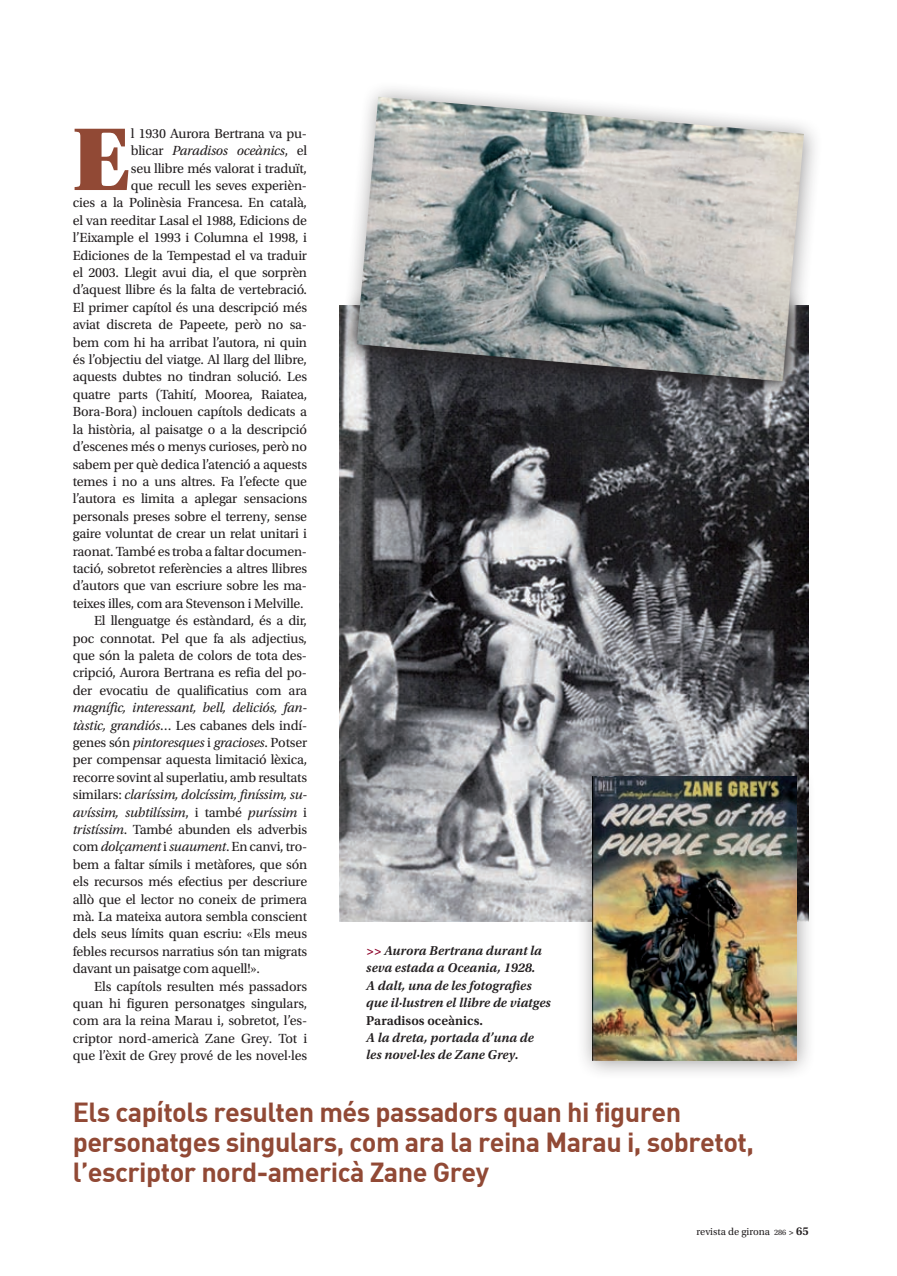
<style>
.page{position:relative;width:897px;height:1276px;background:#fff}
.page>*{position:absolute;margin:0;border:0;box-sizing:border-box;transform-origin:0 0}
.t1{font:94.2px "Utopia Std Black Headline";color:#914935}
.t2{font:27px/30px "DIN Bold";letter-spacing:-.02em;color:#914935}
.t3{font:13.95px/17.4px "Utopia Std";letter-spacing:-.015em;color:#231f20;text-align:justify}
.Secccions_Peus{font:italic 600 13.5px/17.4px "Utopia Std";color:#231f20}
.t4{font:10.5px "Utopia Std";color:#231f20}
.s1{font-style:italic}
.s2{color:#8b0128}
.s3{font-style:normal}
.s4{font-size:8.25px}
.s5{font-weight:600;font-size:9px}
.s6{font-weight:600;font-size:12px}
</style>
<div class="page">
<img style="left:339px;top:399px;width:469px;height:522px">
<div style="left:574px;top:758px;width:241px;height:321px;background:#231f20;opacity:.45"></div>
<img style="left:592px;top:776px;width:204px;height:284px">
<div style="left:338px;top:78px;width:483px;height:321px;background:#231f20;opacity:.45"></div>
<img style="left:357px;top:97px;width:447px;height:284px">
<p class="t3" style="left:73px;top:125px;width:236px;text-align:right">l 1930 Aurora Bertrana va pu-<br>blicar <span class="s1">Paradisos oceànics</span>, el<br>seu llibre més valorat i traduït,<br>que recull les seves experièn-<br>cies a la Polinèsia Francesa. En català, el van reeditar Lasal el 1988, Edicions de l’Eixample el 1993 i Columna el 1998, i Ediciones de la Tempestad el va traduir el 2003. Llegit avui dia, el que sorprèn d’aquest llibre és la falta de vertebració.<br>El primer capítol és una descripció més aviat discreta de Papeete, però no sa&shy;bem com hi ha arribat l’autora, ni quin és l’objectiu del viatge. Al llarg del llibre, aquests dubtes no tindran solució. Les quatre parts (Tahití, Moorea, Raiatea, Bora-Bora) inclouen capítols dedicats a la història, al paisatge o a la descripció d’escenes més o menys curioses, però no sabem per què dedica l’atenció a aquests temes i no a uns altres. Fa l’efecte que l’autora es limita a aplegar sensacions personals preses sobre el terreny, sense gaire voluntat de crear un relat unitari i raonat. També es troba a faltar documen&shy;tació, sobretot referències a altres llibres d’autors que van escriure sobre les ma&shy;teixes illes, com ara Stevenson i Melville.</p>
<p class="t3" style="left:73px;top:612px;width:236px;text-indent:21px">El llenguatge és estàndard, és a dir, poc connotat. Pel que fa als adjectius, que són la paleta de colors de tota des&shy;cripció, Aurora Bertrana es refia del po&shy;der evocatiu de qualificatius com ara <span class="s1">magnífic, interessant, bell, deliciós, fan&shy;tàstic, grandiós</span>… Les cabanes dels indí&shy;genes són <span class="s1">pintoresques</span> i <span class="s1">gracioses</span>. Potser per compensar aquesta limitació lèxica, recorre sovint al superlatiu, amb resultats similars: <span class="s1">claríssim, dolcíssim, finíssim, su&shy;avíssim, subtilíssim</span>, i també <span class="s1">puríssim</span> i <span class="s1">tristíssim</span>. També abunden els adverbis com <span class="s1">dolçament</span> i <span class="s1">suaument</span>. En canvi, tro&shy;bem a faltar símils i metàfores, que són els recursos més efectius per descriure allò que el lector no coneix de primera mà. La mateixa autora sembla conscient dels seus límits quan escriu: «Els meus febles recursos narratius són tan migrats davant un paisatge com aquell!».</p>
<p class="t3" style="left:73px;top:977px;width:236px;text-indent:21px">Els capítols resulten més passadors quan hi figuren personatges singulars, com ara la reina Marau i, sobretot, l’es&shy;criptor nord-americà Zane Grey. Tot i que l’èxit de Grey prové de les novel·les</p>
<p class="t2" style="left:73px;top:1096px;width:682px">Els capítols resulten més passadors quan hi figuren personatges singulars, com ara la reina Marau i, sobretot, l’escriptor nord-americà Zane Grey</p>
<p class="t1" style="left:73px;top:110px;width:58px">E</p>
<p class="Secccions_Peus" style="left:366px;top:941px;width:177px"><span class="s2">&gt;&gt;</span> Aurora Bertrana durant la seva estada a Oceania, 1928.</p>
<p class="Secccions_Peus" style="left:366px;top:976px;width:186px">A dalt, una de les fotografies que il·lustren el llibre de viatges<br><span class="s3">Paradisos oceànics.</span></p>
<p class="Secccions_Peus" style="left:366px;top:1028px;width:169px">A la dreta, portada d’una de</p>
<p class="Secccions_Peus" style="left:366px;top:1046px;width:154px">les novel·les de Zane Grey.</p>
<p class="t4" style="left:696px;top:1225px;width:114px">revista de girona <span class="s4">286</span> <span class="s5">&gt;</span> <span class="s6">65</span></p>
</div>
